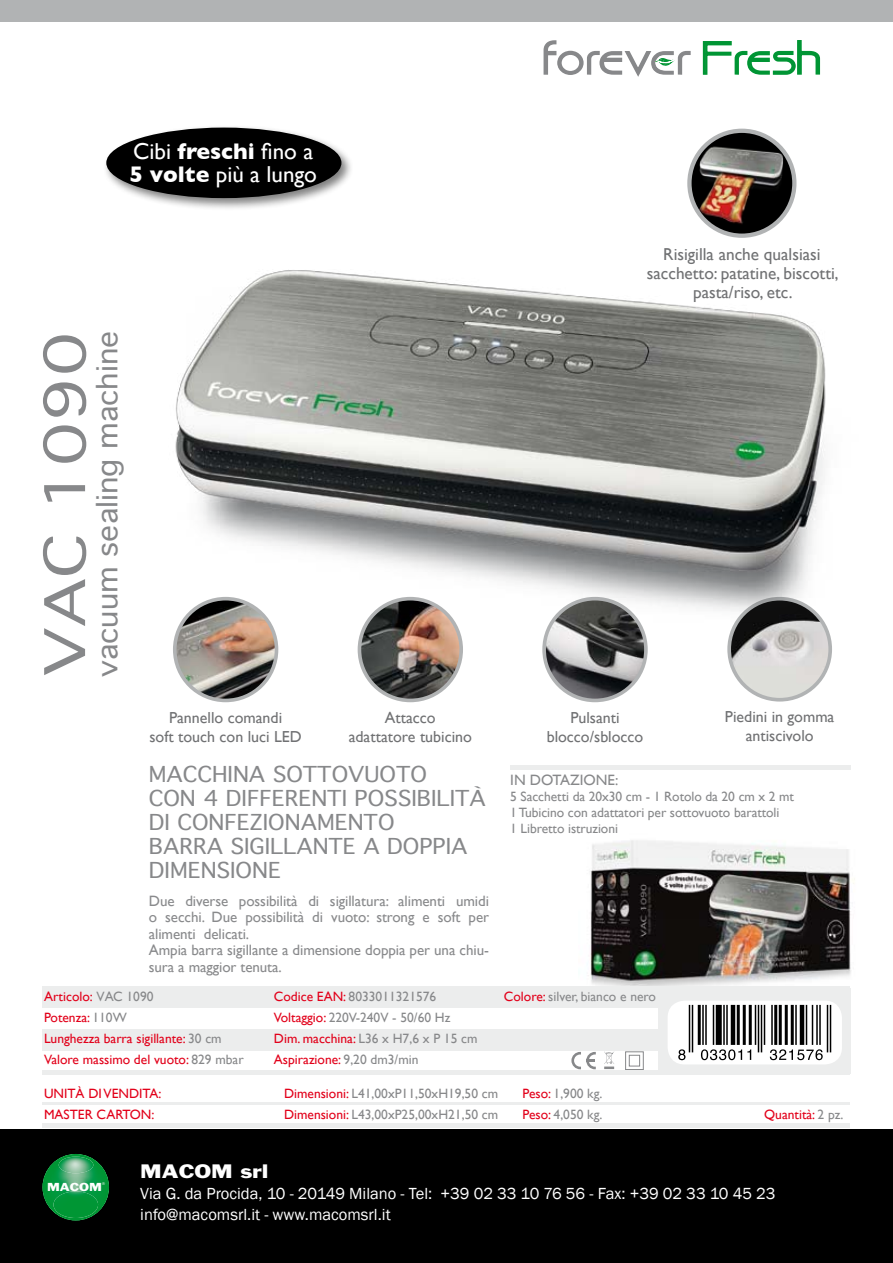
<style>
.page{position:relative;width:893px;height:1263px;background:#fff}
.page>*{position:absolute;margin:0;border:0;box-sizing:border-box;transform-origin:0 0}
.t1{font:54px "Geneva";color:#87888a;scale:1.25 1}
.t2{font:27px "Geneva";color:#87888a;scale:1.1 1}
.t3{font:23.1px/23.1px "Gill Sans";color:#fff}
.t4{font:21px/24px "Geneva";color:#87888a;scale:1.07 1}
.t5{font:18px "Franklin Gothic";color:#fff;scale:1.2 1}
.t6{font:17.25px/19.2px "Gill Sans";color:#707173;text-align:center}
.t7{font:16.5px/21px "Franklin Gothic";color:#fff}
.t8{font:15.9px/19.2px "Gill Sans";color:#707173;text-align:center}
.t9{font:15px/16.5px "Gill Sans";letter-spacing:-.005em;color:#898a8c}
.t10{font:15px "Gill Sans";color:#87888a}
.t11{font:13.5px/21px "Gill Sans";color:#87888a}
.t12{font:13.5px/21px "Gill Sans";color:#e2001a}
.t13{font:10.65px "Franklin Gothic";color:#fff;scale:1.2 1}
.t14{font:3.9px "Helvetica";color:#fff}
.s1{font-weight:700}
.s2{color:#87888a}
.s3{color:#e2001a}
</style>
<div class="page">
<img style="left:590px;top:840px;width:265px;height:146px">
<div style="left:0;top:1129px;width:893px;height:134px;background:#000"></div>
<div style="left:0;top:0;width:893px;height:21px;background:#b1b3b4"></div>
<img style="left:43px;top:1154px;width:66px;height:66px">
<img style="left:59px;top:1156px;width:34px;height:17px">
<img style="left:53px;top:1191px;width:45px;height:27px">
<svg style="left:702px;top:40px;width:119px;height:35px"></svg>
<svg style="left:543px;top:40px;width:148px;height:37px"></svg>
<div style="left:103px;top:124px;width:250px;height:87px;background:#000;opacity:.5"></div>
<div style="left:106px;top:128px;width:235px;height:70px;background:#000;border-radius:50%"></div>
<div style="left:510px;top:765px;width:340px;height:5px;background:#eceded"></div>
<div style="left:43px;top:986px;width:807px;height:22px;background:#eceded"></div>
<div style="left:43px;top:1029px;width:807px;height:21px;background:#eceded"></div>
<div style="left:659px;top:988px;width:192px;height:86px;background:#eceded"></div>
<svg style="left:668px;top:1001px;width:174px;height:63px;background:#f0f0f0"></svg>
<svg style="left:604px;top:1051px;width:10px;height:18px"></svg>
<svg style="left:625px;top:1051px;width:19px;height:19px"></svg>
<div style="left:629px;top:1055px;width:11px;height:11px;background:#fff;border:1px solid #87888a"></div>
<svg style="left:571px;top:1052px;width:25px;height:17px"></svg>
<hr style="left:43px;top:1071px;width:807px;height:4px;background:#eceded">
<hr style="left:43px;top:1102px;width:807px;height:2px;background:#eceded">
<hr style="left:43px;top:1124px;width:807px;height:4px;background:#eceded">
<img style="left:729px;top:599px;width:101px;height:101px;border-radius:51px">
<img style="left:175px;top:599px;width:102px;height:101px;border-radius:51px">
<img style="left:359px;top:599px;width:102px;height:101px;border-radius:51px">
<img style="left:544px;top:599px;width:102px;height:101px;border-radius:51px">
<svg style="left:689px;top:131px;width:105px;height:105px"></svg>
<img style="left:691px;top:144px;width:103px;height:86px">
<div style="left:687px;top:129px;width:109px;height:109px;border:4px solid #b1b3b4;border-radius:50%"></div>
<hr style="left:689px;top:1005px;width:1px;height:47px;background:#000">
<hr style="left:692px;top:1005px;width:1px;height:47px;background:#000">
<hr style="left:698px;top:1005px;width:1px;height:40px;background:#000">
<hr style="left:699px;top:1005px;width:2px;height:40px;background:#000">
<hr style="left:702px;top:1005px;width:2px;height:40px;background:#000">
<hr style="left:705px;top:1005px;width:2px;height:40px;background:#000">
<hr style="left:713px;top:1005px;width:1px;height:40px;background:#000">
<hr style="left:716px;top:1005px;width:1px;height:40px;background:#000">
<hr style="left:717px;top:1005px;width:2px;height:40px;background:#000">
<hr style="left:719px;top:1005px;width:1px;height:40px;background:#000">
<hr style="left:720px;top:1005px;width:2px;height:40px;background:#000">
<hr style="left:723px;top:1005px;width:2px;height:40px;background:#000">
<hr style="left:726px;top:1005px;width:2px;height:40px;background:#000">
<hr style="left:731px;top:1005px;width:1px;height:40px;background:#000">
<hr style="left:732px;top:1005px;width:2px;height:40px;background:#000">
<hr style="left:734px;top:1005px;width:1px;height:40px;background:#000">
<hr style="left:737px;top:1005px;width:1px;height:40px;background:#000">
<hr style="left:738px;top:1005px;width:2px;height:40px;background:#000">
<hr style="left:743px;top:1005px;width:1px;height:40px;background:#000">
<hr style="left:744px;top:1005px;width:2px;height:40px;background:#000">
<hr style="left:749px;top:1005px;width:1px;height:40px;background:#000">
<hr style="left:750px;top:1005px;width:2px;height:40px;background:#000">
<hr style="left:755px;top:1005px;width:1px;height:40px;background:#000">
<hr style="left:758px;top:1005px;width:1px;height:47px;background:#000">
<hr style="left:761px;top:1005px;width:1px;height:47px;background:#000">
<hr style="left:764px;top:1005px;width:1px;height:40px;background:#000">
<hr style="left:771px;top:1005px;width:2px;height:40px;background:#000">
<hr style="left:774px;top:1005px;width:2px;height:40px;background:#000">
<hr style="left:776px;top:1005px;width:1px;height:40px;background:#000">
<hr style="left:779px;top:1005px;width:1px;height:40px;background:#000">
<hr style="left:780px;top:1005px;width:2px;height:40px;background:#000">
<hr style="left:785px;top:1005px;width:1px;height:40px;background:#000">
<hr style="left:786px;top:1005px;width:2px;height:40px;background:#000">
<hr style="left:791px;top:1005px;width:1px;height:40px;background:#000">
<hr style="left:792px;top:1005px;width:2px;height:40px;background:#000">
<hr style="left:795px;top:1005px;width:2px;height:40px;background:#000">
<hr style="left:800px;top:1005px;width:1px;height:40px;background:#000">
<hr style="left:801px;top:1005px;width:2px;height:40px;background:#000">
<hr style="left:803px;top:1005px;width:1px;height:40px;background:#000">
<hr style="left:806px;top:1005px;width:1px;height:40px;background:#000">
<hr style="left:812px;top:1005px;width:1px;height:40px;background:#000">
<hr style="left:816px;top:1005px;width:2px;height:40px;background:#000">
<hr style="left:819px;top:1005px;width:2px;height:40px;background:#000">
<hr style="left:827px;top:1005px;width:1px;height:47px;background:#000">
<hr style="left:830px;top:1005px;width:1px;height:47px;background:#000">
<svg style="left:678px;top:1049px;width:7px;height:11px"></svg>
<svg style="left:701px;top:1049px;width:50px;height:11px"></svg>
<svg style="left:770px;top:1049px;width:53px;height:11px"></svg>
<img style="left:173px;top:270px;width:659px;height:405px">
<h3 class="t3" style="left:129px;top:139px;width:189px">Cibi <span class="s1">freschi</span> fino a<br><span class="s1">5 volte</span> più a lungo</h3>
<h1 class="t1" style="left:19px;top:676px;width:277px;rotate:-90deg">VAC 1090</h1>
<h2 class="t2" style="left:84px;top:677px;width:316px;rotate:-90deg">vacuum sealing machine</h2>
<p class="t6" style="left:647px;top:244px;width:193px">Risigilla anche qualsiasi sacchetto: patatine, biscotti, pasta/riso, etc.</p>
<p class="t8" style="left:149px;top:708px;width:154px">Pannello comandi<br>soft touch con luci LED</p>
<p class="t8" style="left:349px;top:708px;width:125px">Attacco<br>adattatore tubicino</p>
<p class="t8" style="left:547px;top:708px;width:98px">Pulsanti blocco/sblocco</p>
<p class="t8" style="left:725px;top:707px;width:111px">Piedini in gomma antiscivolo</p>
<h3 class="t4" style="left:149px;top:762px;width:316px">MACCHINA SOTTOVUOTO<br>CON 4 DIFFERENTI POSSIBILITÀ<br>DI CONFEZIONAMENTO<br>BARRA SIGILLANTE A DOPPIA<br>DIMENSIONE</h3>
<p class="t10" style="left:510px;top:771px;width:110px">IN DOTAZIONE:</p>
<p class="t11" style="left:510px;top:788px;width:285px;line-height:16.2px">5 Sacchetti da 20x30 cm - 1 Rotolo da 20 cm x 2 mt<br>1 Tubicino con adattatori per sottovuoto barattoli<br>1 Libretto istruzioni</p>
<p class="t9" style="left:149px;top:892px;width:342px">Due diverse possibilità di sigillatura: alimenti umidi o secchi. Due possibilità di vuoto: strong e soft per alimenti delicati.<br>Ampia barra sigillante a dimensione doppia per una chiu&shy;sura a maggior tenuta.</p>
<p class="t12" style="left:44px;top:986px;width:201px">Articolo: <span class="s2">VAC 1090<br></span>Potenza: <span class="s2">110W<br></span>Lunghezza barra sigillante: <span class="s2">30 cm<br></span>Valore massimo del vuoto: <span class="s2">829 mbar</span></p>
<p class="t11" style="left:274px;top:986px;width:205px"><span class="s3">Codice EAN:</span> 8033011321576<br><span class="s3">Voltaggio:</span> 220V-240V - 50/60 Hz<br><span class="s3">Dim. macchina:</span> L36 x H7,6 x P 15 cm<br><span class="s3">Aspirazione:</span> 9,20 dm3/min</p>
<p class="t11" style="left:504px;top:986px;width:154px"><span class="s3">Colore:</span> silver, bianco e nero</p>
<p class="t12" style="left:44px;top:1083px;width:69px">Unità divendita</p>
<p class="t12" style="left:158px;top:1083px;width:4px">:</p>
<p class="t11" style="left:284px;top:1083px;width:216px"><span class="s3">Dimensioni:</span> L41,00xP11,50xH19,50 cm</p>
<p class="t11" style="left:523px;top:1083px;width:81px"><span class="s3">Peso:</span> 1,900 kg.</p>
<p class="t12" style="left:44px;top:1104px;width:20px">Master</p>
<p class="t12" style="left:97px;top:1104px;width:20px">Carton</p>
<p class="t12" style="left:151px;top:1104px;width:4px">:</p>
<p class="t11" style="left:284px;top:1104px;width:216px"><span class="s3">Dimensioni:</span> L43,00xP25,00xH21,50 cm</p>
<p class="t11" style="left:523px;top:1104px;width:81px"><span class="s3">Peso:</span> 4,050 kg.</p>
<p class="t12" style="left:764px;top:1104px;width:81px">Quantità: <span class="s2">2 pz.</span></p>
<p class="t13" style="left:47px;top:1180px;width:47px">MACOM</p>
<p class="t14" style="left:102px;top:1181px;width:4px">®</p>
<h3 class="t5" style="left:140px;top:1159px;width:108px">MACOM srl</h3>
<p class="t7" style="left:140px;top:1183px;width:637px">Via G. da Procida, 10 - 20149 Milano - Tel: +39 02 33 10 76 56 - Fax: +39 02 33 10 45 23 info@macomsrl.it - www.macomsrl.it</p>
</div>
